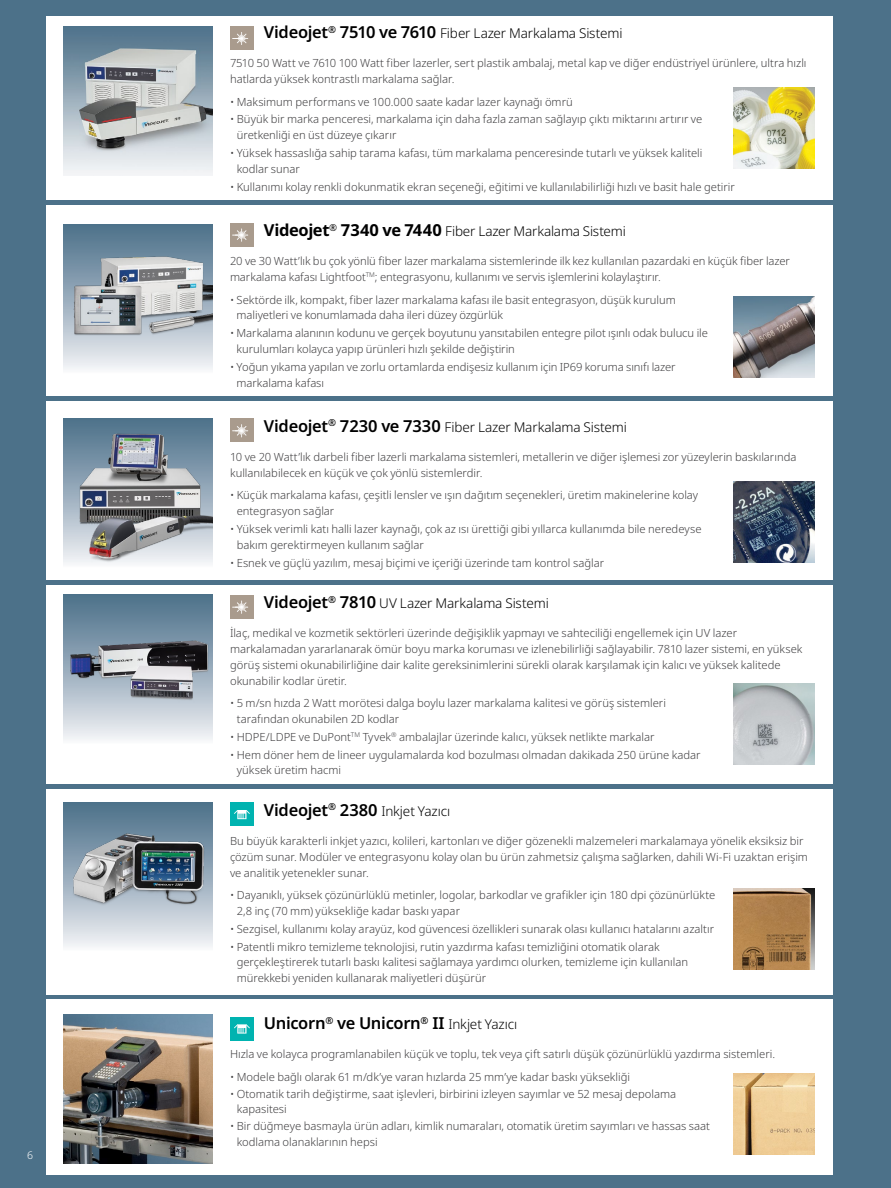
<style>
.page{position:relative;width:891px;height:1188px;background:#4c7189}
.page>*{position:absolute;margin:0;border:0;box-sizing:border-box;transform-origin:0 0}
.t1{font:600 16.5px "Noto Sans";letter-spacing:-.02em;color:#000}
.t2{font:300 13.5px "Noto Sans";letter-spacing:-.01em;color:#000}
.t3{font:300 11.25px/15.8px "Noto Sans";letter-spacing:-.005em;color:#414042}
.t4{font:300 10.5px "Noto Sans";color:#fff}
.s1{font-weight:600;font-size:16.5px}
.s2{font-weight:700;font-size:16.5px}
.s3{font-weight:300;font-size:13.5px}
</style>
<div class="page">
<div style="left:46px;top:999px;width:787px;height:176px;background:#fff"></div>
<img style="left:64px;top:1015px;width:149px;height:149px">
<img style="left:734px;top:1073px;width:81px;height:81px">
<div style="left:230px;top:1017px;width:24px;height:24px;background:#00b3b0"></div>
<svg style="left:234px;top:1024px;width:16px;height:10px"></svg>
<div style="left:46px;top:401px;width:787px;height:179px;background:#fff"></div>
<img style="left:734px;top:482px;width:81px;height:81px">
<div style="left:230px;top:419px;width:24px;height:23px;background:#a99b8d"></div>
<svg style="left:232px;top:424px;width:16px;height:13px"></svg>
<img style="left:64px;top:419px;width:149px;height:144px">
<div style="left:46px;top:585px;width:787px;height:199px;background:#fff"></div>
<img style="left:734px;top:683px;width:81px;height:81px">
<div style="left:230px;top:595px;width:24px;height:24px;background:#a99b8d"></div>
<svg style="left:232px;top:601px;width:16px;height:13px"></svg>
<svg style="left:64px;top:595px;width:149px;height:145px;background:#9aaebc"></svg>
<img style="left:64px;top:628px;width:149px;height:82px">
<div style="left:46px;top:206px;width:787px;height:190px;background:#fff"></div>
<img style="left:734px;top:296px;width:81px;height:81px">
<div style="left:230px;top:223px;width:24px;height:24px;background:#a99b8d"></div>
<svg style="left:232px;top:229px;width:16px;height:13px"></svg>
<svg style="left:64px;top:224px;width:149px;height:145px;background:#a0b2c0"></svg>
<img style="left:65px;top:248px;width:148px;height:94px">
<div style="left:46px;top:789px;width:787px;height:206px;background:#fff"></div>
<div style="left:230px;top:802px;width:24px;height:24px;background:#00b3b0"></div>
<svg style="left:234px;top:810px;width:16px;height:9px"></svg>
<div style="left:46px;top:16px;width:787px;height:184px;background:#fff"></div>
<img style="left:64px;top:26px;width:149px;height:149px">
<img style="left:734px;top:88px;width:81px;height:81px">
<div style="left:230px;top:26px;width:24px;height:24px;background:#a99b8d"></div>
<svg style="left:232px;top:32px;width:16px;height:13px"></svg>
<div style="left:64px;top:802px;width:149px;height:149px;background:linear-gradient(to bottom,#476c86,#f2f2f6)"></div>
<img style="left:68px;top:829px;width:142px;height:81px">
<img style="left:734px;top:888px;width:81px;height:81px">
<p class="t4" style="left:27px;top:1148px;width:7px">6</p>
<p class="t2" style="left:264px;top:24px;width:360px"><span class="s1">Videojet</span><sup>®</sup> <span class="s1">7510 ve 7610</span> Fiber Lazer Markalama Sistemi</p>
<p class="t3" style="left:230px;top:56px;width:578px">7510 50 Watt ve 7610 100 Watt fiber lazerler, sert plastik ambalaj, metal kap ve diğer endüstriyel ürünlere, ultra hızlı hatlarda yüksek kontrastlı markalama sağlar.</p>
<p class="t3" style="left:230px;top:94px;width:344px">• Maksimum performans ve 100.000 saate kadar lazer kaynağı ömrü</p>
<p class="t3" style="left:237px;top:112px;width:467px;text-indent:-7px">• Büyük bir marka penceresi, markalama için daha fazla zaman sağlayıp çıktı miktarını artırır ve üretkenliği en üst düzeye çıkarır</p>
<p class="t3" style="left:237px;top:145px;width:467px;text-indent:-7px">• Yüksek hassaslığa sahip tarama kafası, tüm markalama penceresinde tutarlı ve yüksek kaliteli kodlar sunar</p>
<p class="t3" style="left:230px;top:179px;width:506px">• Kullanımı kolay renkli dokunmatik ekran seçeneği, eğitimi ve kullanılabilirliği hızlı ve basit hale getirir</p>
<p class="t2" style="left:264px;top:222px;width:364px"><span class="s2">Videojet</span><sup>®</sup> <span class="s2">7340 ve 7440</span> Fiber Lazer Markalama Sistemi</p>
<p class="t3" style="left:230px;top:254px;width:561px">20 ve 30 Watt’lık bu çok yönlü fiber lazer markalama sistemlerinde ilk kez kullanılan pazardaki en küçük fiber lazer markalama kafası Lightfoot<sup>TM</sup>; entegrasyonu, kullanımı ve servis işlemlerini kolaylaştırır.</p>
<p class="t3" style="left:237px;top:292px;width:441px;text-indent:-7px">• Sektörde ilk, kompakt, fiber lazer markalama kafası ile basit entegrasyon, düşük kurulum maliyetleri ve konumlamada daha ileri düzey özgürlük</p>
<p class="t3" style="left:237px;top:326px;width:473px;text-indent:-7px">• Markalama alanının kodunu ve gerçek boyutunu yansıtabilen entegre pilot ışınlı odak bulucu ile kurulumları kolayca yapıp ürünleri hızlı şekilde değiştirin</p>
<p class="t3" style="left:237px;top:359px;width:440px;text-indent:-7px">• Yoğun yıkama yapılan ve zorlu ortamlarda endişesiz kullanım için IP69 koruma sınıfı lazer markalama kafası</p>
<p class="t2" style="left:264px;top:418px;width:365px"><span class="s1">Videojet</span><sup>®</sup> <span class="s1">7230 ve 7330</span> Fiber Lazer Markalama Sistemi</p>
<p class="t3" style="left:230px;top:450px;width:568px">10 ve 20 Watt’lık darbeli fiber lazerli markalama sistemleri, metallerin ve diğer işlemesi zor yüzeylerin baskılarında kullanılabilecek en küçük ve çok yönlü sistemlerdir.</p>
<p class="t3" style="left:237px;top:488px;width:463px;text-indent:-7px">• Küçük markalama kafası, çeşitli lensler ve ışın dağıtım seçenekleri, üretim makinelerine kolay entegrasyon sağlar</p>
<p class="t3" style="left:237px;top:521px;width:466px;text-indent:-7px">• Yüksek verimli katı halli lazer kaynağı, çok az ısı ürettiği gibi yıllarca kullanımda bile neredeyse bakım gerektirmeyen kullanım sağlar</p>
<p class="t3" style="left:230px;top:555px;width:376px">• Esnek ve güçlü yazılım, mesaj biçimi ve içeriği üzerinde tam kontrol sağlar</p>
<p class="t2" style="left:264px;top:594px;width:287px"><span class="s1">Videojet</span><sup>®</sup> <span class="s1">7810</span> UV Lazer Markalama Sistemi</p>
<p class="t3" style="left:230px;top:626px;width:574px">İlaç, medikal ve kozmetik sektörleri üzerinde değişiklik yapmayı ve sahteciliği engellemek için UV lazer markalamadan yararlanarak ömür boyu marka koruması ve izlenebilirliği sağlayabilir. 7810 lazer sistemi, en yüksek görüş sistemi okunabilirliğine dair kalite gereksinimlerini sürekli olarak karşılamak için kalıcı ve yüksek kalitede okunabilir kodlar üretir.</p>
<p class="t3" style="left:237px;top:695px;width:431px;text-indent:-7px">• 5 m/sn hızda 2 Watt morötesi dalga boylu lazer markalama kalitesi ve görüş sistemleri tarafından okunabilen 2D kodlar</p>
<p class="t3" style="left:230px;top:729px;width:426px">• HDPE/LDPE ve DuPont<sup>TM</sup> Tyvek<sup>®</sup> ambalajlar üzerinde kalıcı, yüksek netlikte markalar</p>
<p class="t3" style="left:237px;top:747px;width:466px;text-indent:-7px">• Hem döner hem de lineer uygulamalarda kod bozulması olmadan dakikada 250 ürüne kadar yüksek üretim hacmi</p>
<h1 class="t1" style="left:264px;top:798px;width:188px">Videojet<sup>®</sup> 2380 <span class="s3">Inkjet Yazıcı</span></h1>
<p class="t3" style="left:230px;top:833px;width:579px">Bu büyük karakterli inkjet yazıcı, kolileri, kartonları ve diğer gözenekli malzemeleri markalamaya yönelik eksiksiz bir çözüm sunar. Modüler ve entegrasyonu kolay olan bu ürün zahmetsiz çalışma sağlarken, dahili Wi-Fi uzaktan erişim ve analitik yetenekler sunar.</p>
<p class="t3" style="left:237px;top:887px;width:480px;text-indent:-7px">• Dayanıklı, yüksek çözünürlüklü metinler, logolar, barkodlar ve grafikler için 180 dpi çözünürlükte<br>2,8 inç (70 mm) yüksekliğe kadar baskı yapar</p>
<p class="t3" style="left:230px;top:921px;width:486px">• Sezgisel, kullanımı kolay arayüz, kod güvencesi özellikleri sunarak olası kullanıcı hatalarını azaltır</p>
<p class="t3" style="left:237px;top:939px;width:453px;text-indent:-7px">• Patentli mikro temizleme teknolojisi, rutin yazdırma kafası temizliğini otomatik olarak gerçekleştirerek tutarlı baskı kalitesi sağlamaya yardımcı olurken, temizleme için kullanılan mürekkebi yeniden kullanarak maliyetleri düşürür</p>
<h1 class="t1" style="left:264px;top:1011px;width:255px">Unicorn<sup>®</sup> ve Unicorn<sup>®</sup> II <span class="s3">Inkjet Yazıcı</span></h1>
<p class="t3" style="left:230px;top:1047px;width:547px">Hızla ve kolayca programlanabilen küçük ve toplu, tek veya çift satırlı düşük çözünürlüklü yazdırma sistemleri.</p>
<p class="t3" style="left:230px;top:1069px;width:402px">• Modele bağlı olarak 61 m/dk’ye varan hızlarda 25 mm’ye kadar baskı yüksekliği</p>
<p class="t3" style="left:237px;top:1086px;width:441px;text-indent:-7px">• Otomatik tarih değiştirme, saat işlevleri, birbirini izleyen sayımlar ve 52 mesaj depolama kapasitesi</p>
<p class="t3" style="left:237px;top:1119px;width:475px;text-indent:-7px">• Bir düğmeye basmayla ürün adları, kimlik numaraları, otomatik üretim sayımları ve hassas saat kodlama olanaklarının hepsi</p>
</div>
